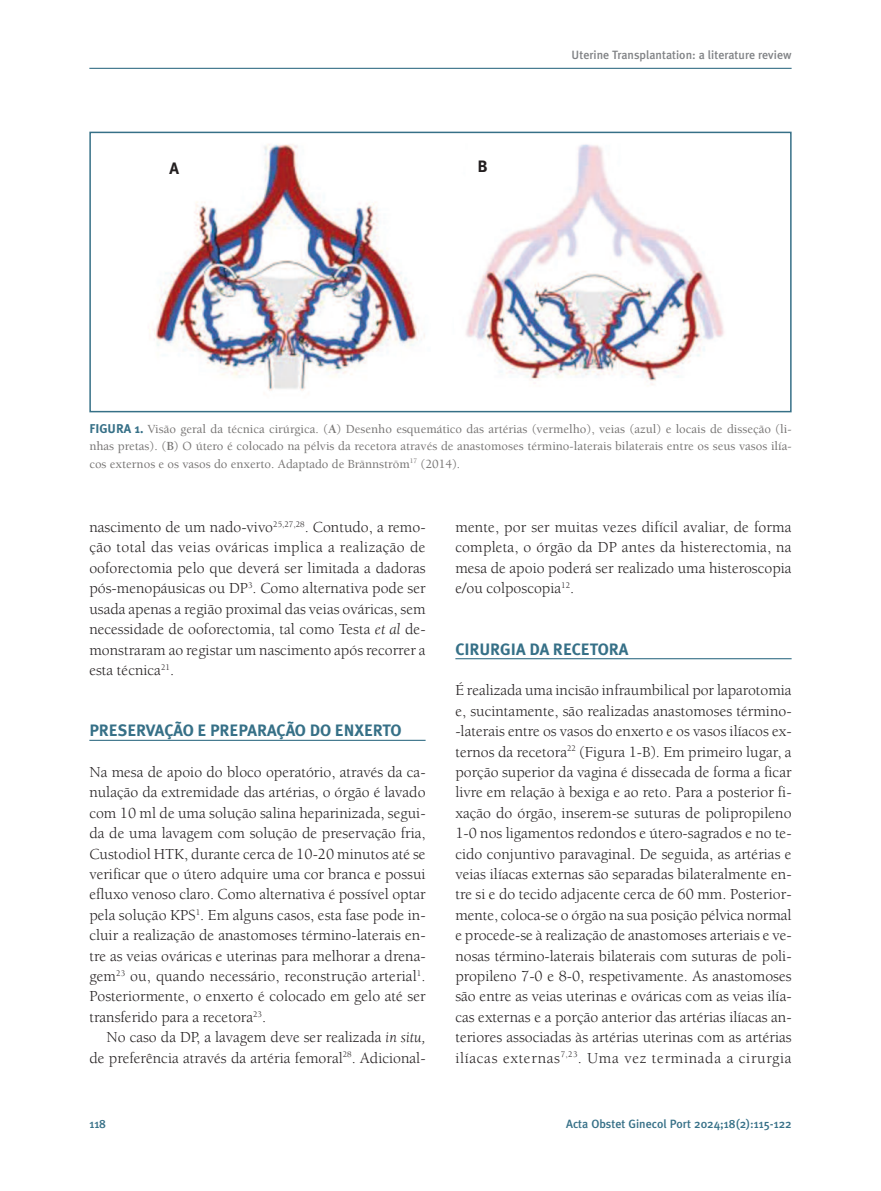
<style>
.page{position:relative;width:881px;height:1191px;background:#fff}
.page>*{position:absolute;margin:0;border:0;box-sizing:border-box;transform-origin:0 0}
.t1{font:700 16.5px "Meta Plus";color:#367087}
.t2{font:700 16.5px "Meta Plus";color:#231f20}
.t3{font:15.75px/20.4px "Berkeley";color:#231f20;text-align:justify}
.t4{font:500 12.75px/17.2px "Berkeley";color:#777574;text-align:justify}
.t5{font:500 12px "Meta Plus";color:#367087}
.t6{font:500 12px "Meta Plus";color:#808285}
.s1{font-family:"Meta Plus";font-weight:700;color:#367087}
.s2{font-weight:700}
.s3{font-style:italic}
</style>
<div class="page">
<hr style="left:89px;top:68px;width:702px;height:1px;background:#367087">
<hr style="left:89px;top:740px;width:336px;height:1px;background:#367087">
<hr style="left:455px;top:658px;width:336px;height:1px;background:#367087">
<img style="left:149px;top:144px;width:575px;height:247px">
<div style="left:89px;top:132px;width:702px;height:280px;border:2px solid #367087"></div>
<p class="t2" style="left:169px;top:159px;width:11px">A</p>
<p class="t2" style="left:477px;top:157px;width:12px">B</p>
<p class="t6" style="left:571px;top:47px;width:221px">Uterine Transplantation: a literature review</p>
<p class="t4" style="left:89px;top:421px;width:703px"><span class="s1">FIGURA 1.</span> Visão geral da técnica cirúrgica. (<span class="s2">A</span>) Desenho esquemático das artérias (vermelho), veias (azul) e locais de disseção (li&shy;nhas pretas). (<span class="s2">B</span>) O útero é colocado na pélvis da recetora através de anastomoses término-laterais bilaterais entre os seus vasos ilía&shy;cos externos e os vasos do enxerto. Adaptado de Brännström<sup>17</sup> (2014).</p>
<p class="t3" style="left:89px;top:518px;width:337px">nascimento de um nado-vivo<sup>25,27,28</sup>. Contudo, a remo&shy;ção total das veias ováricas implica a realização de ooforectomia pelo que deverá ser limitada a dadoras pós-menopáusicas ou DP<sup>3</sup>. Como alternativa pode ser usada apenas a região proximal das veias ováricas, sem necessidade de ooforectomia, tal como Testa <span class="s3">et al</span> de&shy;monstraram ao registar um nascimento após recorrer a esta técnica<sup>21</sup>.</p>
<p class="t1" style="left:89px;top:721px;width:313px">PRESERVAÇÃO E PREPARAÇÃO DO ENXERTO</p>
<p class="t3" style="left:89px;top:763px;width:337px">Na mesa de apoio do bloco operatório, através da ca&shy;nulação da extremidade das artérias, o órgão é lavado com 10 ml de uma solução salina heparinizada, segui&shy;da de uma lavagem com solução de preservação fria, Custodiol HTK, durante cerca de 10-20 minutos até se verificar que o útero adquire uma cor branca e possui efluxo venoso claro. Como alternativa é possível optar pela solução KPS<sup>1</sup>. Em alguns casos, esta fase pode in&shy;cluir a realização de anastomoses término-laterais en&shy;tre as veias ováricas e uterinas para melhorar a drena&shy;gem<sup>23</sup> ou, quando necessário, reconstrução arterial<sup>1</sup>.<br>Posteriormente, o enxerto é colocado em gelo até ser transferido para a recetora<sup>23</sup>.</p>
<p class="t3" style="left:89px;top:1028px;width:337px;text-align:right">No caso da DP, a lavagem deve ser realizada <span class="s3">in situ, </span>de preferência através da artéria femoral<sup>28</sup>. Adicional-</p>
<p class="t3" style="left:455px;top:518px;width:337px">mente, por ser muitas vezes difícil avaliar, de forma completa, o órgão da DP antes da histerectomia, na mesa de apoio poderá ser realizado uma histeroscopia e/ou colposcopia<sup>12</sup>.</p>
<p class="t1" style="left:455px;top:639px;width:174px">CIRURGIA DA RECETORA</p>
<p class="t3" style="left:455px;top:681px;width:337px">É realizada uma incisão infraumbilical por laparotomia e, sucintamente, são realizadas anastomoses término--laterais entre os vasos do enxerto e os vasos ilíacos ex&shy;ternos da recetora<sup>22</sup> (Figura 1-B). Em primeiro lugar, a porção superior da vagina é dissecada de forma a ficar livre em relação à bexiga e ao reto. Para a posterior fi&shy;xação do órgão, inserem-se suturas de polipropileno 1-0 nos ligamentos redondos e útero-sagrados e no te&shy;cido conjuntivo paravaginal. De seguida, as artérias e veias ilíacas externas são separadas bilateralmente en&shy;tre si e do tecido adjacente cerca de 60 mm. Posterior&shy;mente, coloca-se o órgão na sua posição pélvica normal e procede-se à realização de anastomoses arteriais e ve&shy;nosas término-laterais bilaterais com suturas de poli&shy;propileno 7-0 e 8-0, respetivamente. As anastomoses são entre as veias uterinas e ováricas com as veias ilía&shy;cas externas e a porção anterior das artérias ilíacas an&shy;teriores associadas às artérias uterinas com as artérias ilíacas externas<sup>7,23</sup>. Uma vez terminada a cirurgia</p>
<p class="t5" style="left:89px;top:1117px;width:18px">118</p>
<p class="t5" style="left:566px;top:1117px;width:227px">Acta Obstet Ginecol Port 2024;18(2):115-122</p>
</div>
